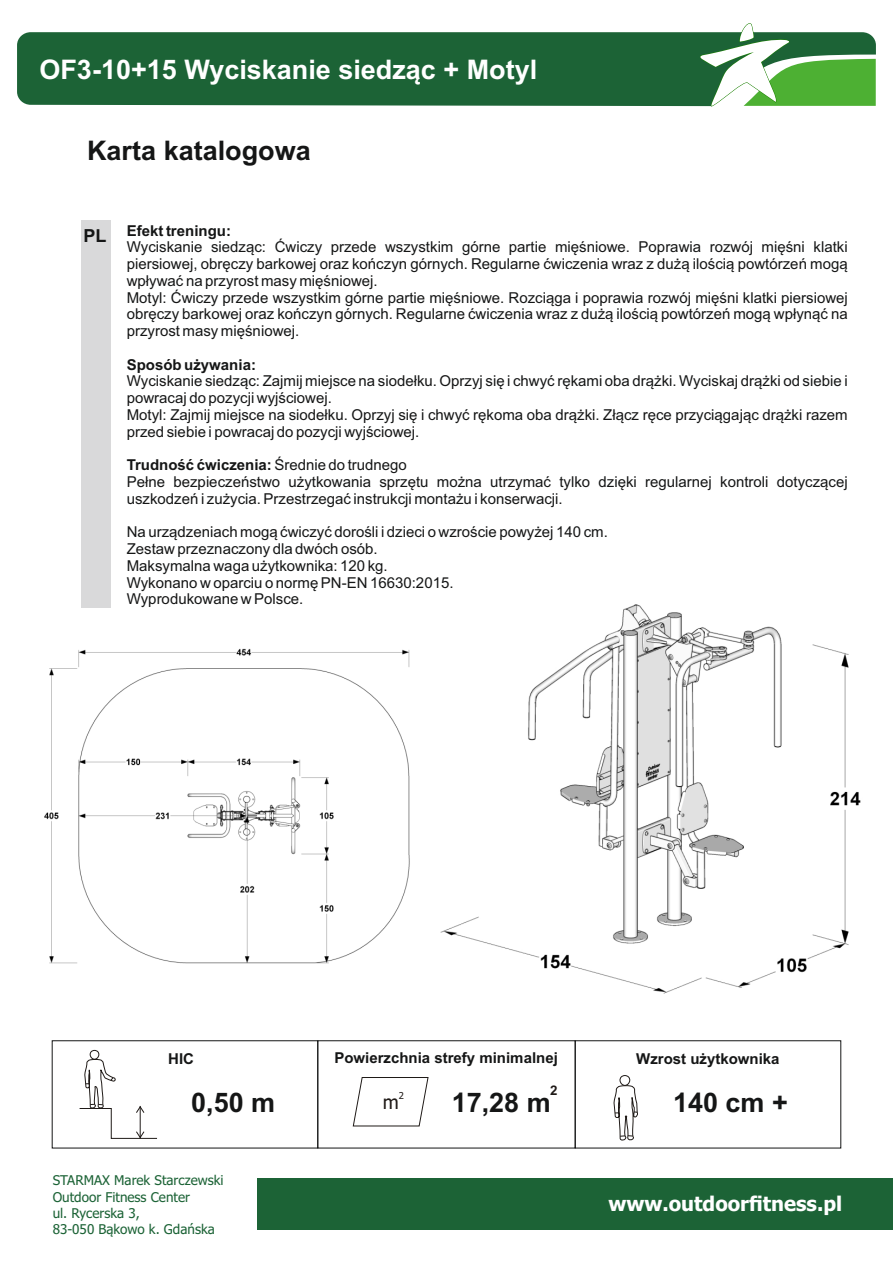
<style>
.page{position:relative;width:893px;height:1263px;background:#fff}
.page>*{position:absolute;margin:0;border:0;box-sizing:border-box;transform-origin:0 0}
.t1{font:700 27px "Arial";color:#151616}
.t2{font:700 27px "Arial";color:#fff}
.t3{font:700 20.25px "Tahoma";color:#fff}
.t4{font:19.05px "Tahoma";color:#1f1a17}
.t5{font:700 18px "Arial";color:#151616}
.t6{font:15px/16.8px "Arial";color:#151616}
.t7{font:700 15px "Arial";color:#151616}
.t8{font:13.5px/16.2px "Tahoma";color:#1c6336}
.t9{font:700 13.35px "Arial";color:#1f1a17}
.t10{font:9.6px "Tahoma";color:#1f1a17}
.s1{font-weight:700}
</style>
<div class="page">
<img style="left:440px;top:604px;width:421px;height:390px">
<div style="left:81px;top:220px;width:30px;height:388px;background:#d9d9da"></div>
<div style="left:17px;top:32px;width:682px;height:74px;background:#1c6336"></div>
<svg style="left:699px;top:23px;width:177px;height:84px"></svg>
<div style="left:257px;top:1178px;width:636px;height:52px;background:#1c6336"></div>
<svg style="left:79px;top:1050px;width:78px;height:89px"></svg>
<svg style="left:353px;top:1077px;width:75px;height:49px"></svg>
<svg style="left:614px;top:1075px;width:24px;height:66px"></svg>
<img style="left:44px;top:648px;width:366px;height:316px">
<h1 class="t2" style="left:39px;top:59px;width:499px">OF3-10+15 Wyciskanie siedząc + Motyl</h1>
<h1 class="t1" style="left:87px;top:141px;width:225px">Karta katalogowa</h1>
<p class="t5" style="left:83px;top:229px;width:25px">PL</p>
<p class="t7" style="left:127px;top:225px;width:106px">Efekt treningu:</p>
<p class="t6" style="left:127px;top:240px;width:722px">Wyciskanie siedząc: Ćwiczy przede wszystkim górne partie mięśniowe. Poprawia rozwój mięśni klatki piersiowej, obręczy barkowej oraz kończyn górnych. Regularne ćwiczenia wraz z dużą ilością powtórzeń mogą wpływać na przyrost masy mięśniowej.<br>Motyl: Ćwiczy przede wszystkim górne partie mięśniowe. Rozciąga i poprawia rozwój mięśni klatki piersiowej obręczy barkowej oraz kończyn górnych. Regularne ćwiczenia wraz z dużą ilością powtórzeń mogą wpłynąć na przyrost masy mięśniowej.</p>
<p class="t7" style="left:127px;top:359px;width:131px">Sposób używania:</p>
<p class="t6" style="left:127px;top:374px;width:722px">Wyciskanie siedząc: Zajmij miejsce na siodełku. Oprzyj się i chwyć rękami oba drążki. Wyciskaj drążki od siebie i powracaj do pozycji wyjściowej.<br>Motyl: Zajmij miejsce na siodełku. Oprzyj się i chwyć rękoma oba drążki. Złącz ręce przyciągając drążki razem przed siebie i powracaj do pozycji wyjściowej.</p>
<p class="t6" style="left:127px;top:458px;width:722px"><span class="s1">Trudność ćwiczenia:</span> Średnie do trudnego<br>Pełne bezpieczeństwo użytkowania sprzętu można utrzymać tylko dzięki regularnej kontroli dotyczącej uszkodzeń i zużycia. Przestrzegać instrukcji montażu i konserwacji.</p>
<p class="t6" style="left:127px;top:525px;width:483px">Na urządzeniach mogą ćwiczyć dorośli i dzieci o wzroście powyżej 140 cm.<br>Zestaw przeznaczony dla dwóch osób.<br>Maksymalna waga użytkownika: 120 kg.<br>Wykonano w oparciu o normę PN-EN 16630:2015.<br>Wyprodukowane w Polsce.</p>
<p class="t7" style="left:168px;top:1053px;width:27px">HIC</p>
<h1 class="t1" style="left:191px;top:1092px;width:86px">0,50 m</h1>
<p class="t7" style="left:334px;top:1052px;width:225px">Powierzchnia strefy minimalnej</p>
<p class="t7" style="left:636px;top:1053px;width:145px">Wzrost użytkownika</p>
<p class="t10" style="left:399px;top:1092px;width:7px">2</p>
<p class="t4" style="left:383px;top:1094px;width:18px">m</p>
<p class="t9" style="left:550px;top:1085px;width:9px">2</p>
<h1 class="t1" style="left:452px;top:1092px;width:101px">17,28 m</h1>
<h1 class="t1" style="left:673px;top:1092px;width:116px">140 cm +</h1>
<p class="t8" style="left:53px;top:1173px;width:172px">STARMAX Marek Starczewski<br>Outdoor Fitness Center<br>ul. Rycerska 3,<br>83-050 Bąkowo k. Gdańska</p>
<h2 class="t3" style="left:608px;top:1196px;width:235px">www.outdoorfitness.pl</h2>
</div>
